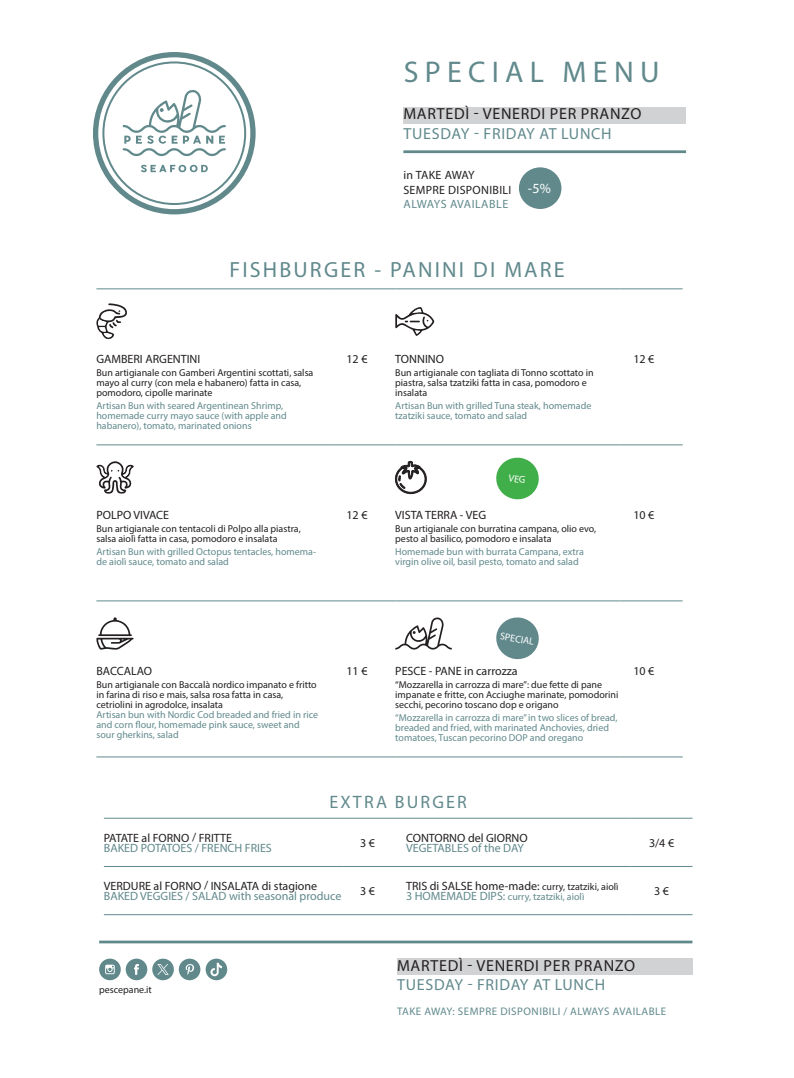
<style>
.page{position:relative;width:794px;height:1078px;background:#fff}
.page>*{position:absolute;margin:0;border:0;box-sizing:border-box;transform-origin:0 0}
.t1{font:30px "Myriad Pro";letter-spacing:.21em;color:#61898c}
.t2{font:22px "Myriad Pro";letter-spacing:.1em;color:#61898c}
.t3{font:18px "Myriad Pro";letter-spacing:.12em;color:#61898c}
.t4{font:16px "Myriad Pro";letter-spacing:.045em;color:#231f20}
.t5{font:16px "Myriad Pro";letter-spacing:.045em;color:#61898c}
.t6{font:14px "Myriad Pro";color:#fff}
.t7{font:12px "Myriad Pro";color:#231f20}
.t8{font:12px "Myriad Pro";color:#61898c}
.t9{font:12px "Myriad Pro";letter-spacing:.025em;color:#231f20}
.t10{font:12px "Myriad Pro";letter-spacing:.045em;color:#61898c}
.t11{font:12px "Myriad Pro";letter-spacing:-.03em;color:#231f20}
.t12{font:11px "Myriad Pro";letter-spacing:.045em;color:#61898c}
.t13{font:10px/10px "Myriad Pro";color:#231f20}
.t14{font:10px/10px "Myriad Pro";color:#61898c}
.t15{font:10px "Myriad Pro";color:#fff}
.s1{font-size:10px}
.s2{font-size:12px}
</style>
<div class="page">
<div style="left:403px;top:107px;width:283px;height:16px;background:#d1d2d4"></div>
<svg style="left:93px;top:52px;width:163px;height:162px"></svg>
<hr style="left:99px;top:940px;width:593px;height:3px;background:#61898c">
<hr style="left:96px;top:288px;width:237px;height:1px;background:#61898c">
<hr style="left:333px;top:288px;width:62px;height:1px;background:#61898c">
<hr style="left:395px;top:288px;width:224px;height:1px;background:#61898c">
<hr style="left:619px;top:288px;width:63px;height:1px;background:#61898c">
<hr style="left:96px;top:444px;width:237px;height:1px;background:#61898c">
<hr style="left:333px;top:444px;width:62px;height:1px;background:#61898c">
<hr style="left:395px;top:444px;width:224px;height:1px;background:#61898c">
<hr style="left:619px;top:444px;width:63px;height:1px;background:#61898c">
<hr style="left:96px;top:600px;width:237px;height:1px;background:#61898c">
<hr style="left:333px;top:600px;width:62px;height:1px;background:#61898c">
<hr style="left:395px;top:600px;width:224px;height:1px;background:#61898c">
<hr style="left:619px;top:600px;width:63px;height:1px;background:#61898c">
<hr style="left:96px;top:756px;width:237px;height:1px;background:#61898c">
<hr style="left:333px;top:756px;width:62px;height:1px;background:#61898c">
<hr style="left:395px;top:756px;width:224px;height:1px;background:#61898c">
<hr style="left:619px;top:756px;width:63px;height:1px;background:#61898c">
<svg style="left:96px;top:303px;width:31px;height:37px"></svg>
<svg style="left:395px;top:307px;width:39px;height:29px"></svg>
<svg style="left:96px;top:461px;width:38px;height:33px"></svg>
<svg style="left:394px;top:460px;width:33px;height:35px"></svg>
<svg style="left:96px;top:617px;width:38px;height:32px"></svg>
<svg style="left:395px;top:617px;width:57px;height:32px"></svg>
<hr style="left:104px;top:914px;width:239px;height:1px;background:#61898c">
<hr style="left:343px;top:914px;width:49px;height:1px;background:#61898c">
<hr style="left:392px;top:914px;width:239px;height:1px;background:#61898c">
<hr style="left:631px;top:914px;width:61px;height:1px;background:#61898c">
<hr style="left:104px;top:817px;width:239px;height:1px;background:#61898c">
<hr style="left:392px;top:817px;width:239px;height:1px;background:#61898c">
<hr style="left:343px;top:817px;width:49px;height:1px;background:#61898c">
<hr style="left:631px;top:817px;width:61px;height:1px;background:#61898c">
<hr style="left:104px;top:866px;width:239px;height:1px;background:#61898c">
<hr style="left:343px;top:866px;width:49px;height:1px;background:#61898c">
<hr style="left:392px;top:866px;width:239px;height:1px;background:#61898c">
<hr style="left:631px;top:866px;width:61px;height:1px;background:#61898c">
<div style="left:126px;top:958px;width:21px;height:21px;background:#61898c;border-radius:50%"></div>
<svg style="left:134px;top:964px;width:5px;height:10px"></svg>
<div style="left:152px;top:958px;width:22px;height:21px;background:#61898c;border-radius:50%"></div>
<div style="left:179px;top:958px;width:21px;height:21px;background:#61898c;border-radius:50%"></div>
<svg style="left:186px;top:964px;width:8px;height:10px"></svg>
<svg style="left:99px;top:958px;width:22px;height:21px"></svg>
<svg style="left:105px;top:964px;width:10px;height:9px"></svg>
<div style="left:206px;top:958px;width:21px;height:21px;background:#61898c;border-radius:50%"></div>
<svg style="left:210px;top:962px;width:12px;height:14px"></svg>
<svg style="left:157px;top:964px;width:11px;height:10px"></svg>
<svg style="left:496px;top:617px;width:43px;height:43px"></svg>
<div style="left:519px;top:167px;width:42px;height:42px;background:#61898c;border-radius:50%"></div>
<hr style="left:403px;top:150px;width:283px;height:3px;background:#61898c">
<div style="left:397px;top:958px;width:295px;height:16px;background:#d1d2d4"></div>
<svg style="left:496px;top:457px;width:43px;height:43px"></svg>
<p class="t1" style="left:404px;top:53px;width:257px">SPECIAL MENU</p>
<p class="t4" style="left:403px;top:104px;width:239px">MARTEDÌ - VENERDI PER PRANZO</p>
<p class="t5" style="left:403px;top:123px;width:210px">TUESDAY - FRIDAY AT LUNCH</p>
<p class="t11" style="left:403px;top:168px;width:73px">in TAKE AWAY</p>
<p class="t9" style="left:403px;top:182px;width:109px">SEMPRE DISPONIBILI</p>
<p class="t10" style="left:403px;top:197px;width:106px">ALWAYS AVAILABLE</p>
<p class="t6" style="left:528px;top:180px;width:25px">-5%</p>
<p class="t2" style="left:229px;top:255px;width:336px">FISHBURGER - PANINI DI MARE</p>
<p class="t7" style="left:96px;top:351px;width:105px">GAMBERI ARGENTINI</p>
<p class="t13" style="left:96px;top:367px;width:218px">Bun artigianale con Gamberi Argentini scottati, salsa mayo al curry (con mela e habanero) fatta in casa, pomodoro, cipolle marinate</p>
<p class="t14" style="left:96px;top:400px;width:192px">Artisan Bun with seared Argentinean Shrimp, homemade curry mayo sauce (with apple and habanero), tomato, marinated onions</p>
<p class="t7" style="left:346px;top:351px;width:23px">12 €</p>
<p class="t7" style="left:395px;top:351px;width:50px">TONNINO</p>
<p class="t13" style="left:395px;top:367px;width:200px">Bun artigianale con tagliata di Tonno scottato in piastra, salsa tzatziki fatta in casa, pomodoro e insalata</p>
<p class="t14" style="left:395px;top:400px;width:198px">Artisan Bun with grilled Tuna steak, homemade tzatziki sauce, tomato and salad</p>
<p class="t7" style="left:633px;top:351px;width:23px">12 €</p>
<p class="t7" style="left:96px;top:507px;width:74px">POLPO VIVACE</p>
<p class="t13" style="left:96px;top:523px;width:206px">Bun artigianale con tentacoli di Polpo alla piastra, salsa aiolì fatta in casa, pomodoro e insalata</p>
<p class="t14" style="left:96px;top:546px;width:221px">Artisan Bun with grilled Octopus tentacles, homema&shy;de aiolì sauce, tomato and salad</p>
<p class="t7" style="left:346px;top:507px;width:23px">12 €</p>
<p class="t7" style="left:395px;top:507px;width:92px">VISTA TERRA - VEG</p>
<p class="t13" style="left:395px;top:523px;width:202px">Bun artigianale con burratina campana, olio evo, pesto al basilico, pomodoro e insalata</p>
<p class="t14" style="left:395px;top:546px;width:190px">Homemade bun with burrata Campana, extra virgin olive oil, basil pesto, tomato and salad</p>
<p class="t7" style="left:633px;top:507px;width:23px">10 €</p>
<p class="t7" style="left:96px;top:663px;width:57px">BACCALAO</p>
<p class="t13" style="left:96px;top:679px;width:222px">Bun artigianale con Baccalà nordico impanato e fritto in farina di riso e mais, salsa rosa fatta in casa, cetriolini in agrodolce, insalata</p>
<p class="t14" style="left:96px;top:709px;width:223px">Artisan bun with Nordic Cod breaded and fried in rice and corn flour, homemade pink sauce, sweet and sour gherkins, salad</p>
<p class="t15" style="left:501px;top:629px;width:36px;rotate:9deg">SPECIAL</p>
<p class="t7" style="left:346px;top:663px;width:23px">11 €</p>
<p class="t7" style="left:395px;top:663px;width:124px">PESCE - PANE in carrozza</p>
<p class="t13" style="left:395px;top:679px;width:224px">“Mozzarella in carrozza di mare”: due fette di pane impanate e fritte, con Acciughe marinate, pomodorini secchi, pecorino toscano dop e origano</p>
<p class="t14" style="left:395px;top:712px;width:224px">“Mozzarella in carrozza di mare” in two slices of bread, breaded and fried, with marinated Anchovies, dried tomatoes, Tuscan pecorino DOP and oregano</p>
<p class="t7" style="left:633px;top:663px;width:23px">10 €</p>
<p class="t7" style="left:104px;top:830px;width:130px">PATATE al FORNO / FRITTE</p>
<p class="t8" style="left:104px;top:840px;width:169px">BAKED POTATOES / FRENCH FRIES</p>
<p class="t3" style="left:329px;top:790px;width:139px">EXTRA BURGER</p>
<p class="t7" style="left:360px;top:835px;width:16px">3 €</p>
<p class="t7" style="left:406px;top:830px;width:123px">CONTORNO del GIORNO</p>
<p class="t8" style="left:406px;top:840px;width:119px">VEGETABLES of the DAY</p>
<p class="t7" style="left:104px;top:878px;width:215px">VERDURE al FORNO / INSALATA di stagione</p>
<p class="t8" style="left:104px;top:888px;width:239px">BAKED VEGGIES / SALAD with seasonal produce</p>
<p class="t7" style="left:360px;top:883px;width:16px">3 €</p>
<p class="t7" style="left:406px;top:878px;width:214px">TRIS di SALSE home-made: <span class="s1">curry, tzatziki, aiolì</span></p>
<p class="t14" style="left:406px;top:891px;width:180px"><span class="s2">3 HOMEMADE DIPS:</span> curry, tzatziki, aiolì</p>
<p class="t7" style="left:649px;top:835px;width:27px">3/4 €</p>
<p class="t7" style="left:654px;top:883px;width:16px">3 €</p>
<p class="t13" style="left:99px;top:984px;width:54px">pescepane.it</p>
<p class="t4" style="left:397px;top:955px;width:239px">MARTEDÌ - VENERDI PER PRANZO</p>
<p class="t5" style="left:397px;top:974px;width:210px">TUESDAY - FRIDAY AT LUNCH</p>
<p class="t12" style="left:397px;top:1004px;width:271px">TAKE AWAY: SEMPRE DISPONIBILI / ALWAYS AVAILABLE</p>
</div>
